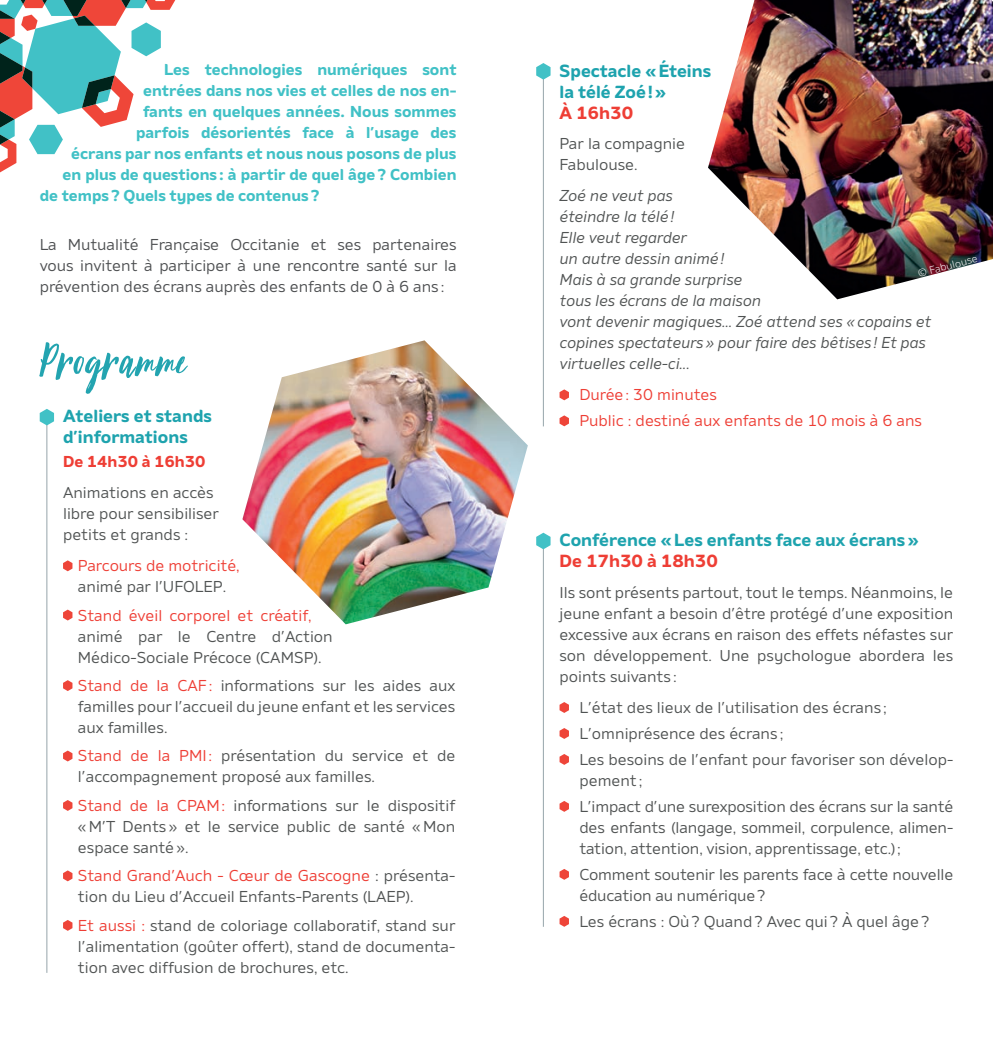
<style>
.page{position:relative;width:993px;height:1042px;background:#fff}
.page>*{position:absolute;margin:0;border:0;box-sizing:border-box;transform-origin:0 0}
.t1{font:52.5px "October Storm";letter-spacing:.03em;color:#23a4b0}
.t2{font:700 17.5px/21px "Amino";color:#1ea3ae}
.t3{font:700 17.5px "Amino";color:#ee3e35}
.t4{font:15.75px/21px "Amino";color:#505353}
.t5{font:700 15.75px "Amino";color:#41c1c6}
.t6{font:italic 15.75px/21px "Amino";color:#505353}
.t7{font:15.75px/21px "Amino";color:#4d4f51;text-align:justify}
.t8{font:15.75px/25.9px "Amino";color:#ee3e35}
.t9{font:700 15.75px "Amino";color:#ee3e35}
.t10{font:300 10.5px "Amino";color:#fff}
.s1{color:#ee3e35}
</style>
<div class="page">
<hr style="left:542px;top:70px;width:1px;height:356px;background:#96a5aa">
<svg style="left:536px;top:63px;width:14px;height:17px"></svg>
<svg style="left:559px;top:389px;width:9px;height:11px"></svg>
<svg style="left:0;top:0;width:175px;height:172px"></svg>
<hr style="left:542px;top:539px;width:1px;height:388px;background:#96a5aa">
<svg style="left:536px;top:533px;width:14px;height:16px"></svg>
<hr style="left:46px;top:416px;width:1px;height:557px;background:#96a5aa">
<svg style="left:40px;top:409px;width:14px;height:16px"></svg>
<img style="left:242px;top:340px;width:285px;height:284px">
<svg style="left:63px;top:560px;width:9px;height:11px"></svg>
<svg style="left:63px;top:609px;width:9px;height:11px"></svg>
<svg style="left:63px;top:680px;width:9px;height:11px"></svg>
<svg style="left:63px;top:750px;width:9px;height:11px"></svg>
<svg style="left:63px;top:800px;width:9px;height:11px"></svg>
<svg style="left:63px;top:870px;width:9px;height:11px"></svg>
<svg style="left:559px;top:702px;width:9px;height:11px"></svg>
<svg style="left:559px;top:728px;width:9px;height:11px"></svg>
<svg style="left:559px;top:754px;width:9px;height:11px"></svg>
<svg style="left:559px;top:801px;width:9px;height:11px"></svg>
<svg style="left:559px;top:869px;width:9px;height:11px"></svg>
<svg style="left:559px;top:916px;width:9px;height:11px"></svg>
<img style="left:708px;top:0;width:284px;height:299px">
<svg style="left:559px;top:415px;width:9px;height:11px"></svg>
<svg style="left:63px;top:920px;width:9px;height:11px"></svg>
<p class="t5" style="left:164px;top:59px;width:294px">Les technologies numériques sont</p>
<p class="t5" style="left:143px;top:80px;width:315px">entrées dans nos vies et celles de nos en-</p>
<p class="t5" style="left:143px;top:101px;width:315px">fants en quelques années. Nous sommes</p>
<p class="t5" style="left:136px;top:122px;width:322px">parfois désorientés face à l’usage des</p>
<p class="t5" style="left:71px;top:143px;width:387px">écrans par nos enfants et nous nous posons de plus</p>
<p class="t5" style="left:62px;top:164px;width:395px">en plus de questions : à partir de quel âge? Combien</p>
<p class="t5" style="left:40px;top:185px;width:281px">de temps? Quels types de contenus?</p>
<p class="t7" style="left:40px;top:234px;width:418px">La Mutualité Française Occitanie et ses partenaires vous invitent à participer à une rencontre santé sur la prévention des écrans auprès des enfants de 0 à 6 ans :</p>
<h1 class="t1" style="left:40px;top:335px;width:147px">Programme</h1>
<p class="t2" style="left:63px;top:405px;width:150px">Ateliers et stands d’informations</p>
<p class="t9" style="left:63px;top:452px;width:144px">De 14h30 à 16h30</p>
<p class="t4" style="left:63px;top:482px;width:157px">Animations en accès libre pour sensibiliser petits et grands :</p>
<p class="t8" style="left:78px;top:552px;width:163px">Parcours de motricité,</p>
<p class="t4" style="left:78px;top:576px;width:150px">animé par l’UFOLEP.</p>
<p class="t8" style="left:78px;top:602px;width:235px">Stand éveil corporel et créatif,</p>
<p class="t4" style="left:78px;top:625px;width:256px">animé par le Centre d’Action<br>Médico-Sociale Précoce (CAMSP).</p>
<p class="t4" style="left:78px;top:675px;width:379px;text-align:justify"><span class="s1">Stand de la CAF:</span> informations sur les aides aux familles pour l’accueil du jeune enfant et les services aux familles.</p>
<p class="t4" style="left:78px;top:745px;width:379px"><span class="s1">Stand de la PMI:</span> présentation du service et de l’accompagnement proposé aux familles.</p>
<p class="t4" style="left:78px;top:794px;width:379px;text-align:justify"><span class="s1">Stand de la CPAM:</span> informations sur le dispositif «M’T Dents» et le service public de santé «Mon espace santé».</p>
<p class="t4" style="left:78px;top:865px;width:379px"><span class="s1">Stand Grand’Auch - Cœur de Gascogne</span> : présenta&shy;tion du Lieu d’Accueil Enfants-Parents (LAEP).</p>
<p class="t4" style="left:78px;top:914px;width:379px;text-align:justify"><span class="s1">Et aussi :</span> stand de coloriage collaboratif, stand sur l’alimentation (goûter offert), stand de documenta&shy;tion avec diffusion de brochures, etc.</p>
<p class="t2" style="left:559px;top:59px;width:153px">Spectacle «Éteins la télé Zoé!»</p>
<p class="t3" style="left:559px;top:101px;width:75px">À 16h30</p>
<p class="t4" style="left:559px;top:133px;width:127px">Par la compagnie<br>Fabulouse.</p>
<p class="t6" style="left:559px;top:185px;width:373px">Zoé ne veut pas<br>éteindre la télé!<br>Elle veut regarder<br>un autre dessin animé!<br>Mais à sa grande surprise<br>tous les écrans de la maison<br>vont devenir magiques... Zoé attend ses «copains et copines spectateurs» pour faire des bêtises ! Et pas virtuelles celle-ci...</p>
<p class="t8" style="left:579px;top:381px;width:344px">Durée: 30 minutes<br>Public : destiné aux enfants de 10 mois à 6 ans</p>
<p class="t10" style="left:916px;top:267px;width:62px;rotate:-14deg">© Fabulouse</p>
<p class="t2" style="left:559px;top:529px;width:360px">Conférence «Les enfants face aux écrans»</p>
<p class="t3" style="left:559px;top:550px;width:160px">De 17h30 à 18h30</p>
<p class="t4" style="left:559px;top:582px;width:395px;text-align:justify">Ils sont présents partout, tout le temps. Néanmoins, le jeune enfant a besoin d’être protégé d’une exposition excessive aux écrans en raison des effets néfastes sur son développement. Une psychologue abordera les points suivants :</p>
<p class="t4" style="left:579px;top:694px;width:375px;line-height:25.9px">L’état des lieux de l’utilisation des écrans ;<br>L’omniprésence des écrans ;<br>Les besoins de l’enfant pour favoriser son dévelop-</p>
<p class="t4" style="left:579px;top:767px;width:375px;line-height:25.9px">pement ;<br>L’impact d’une surexposition des écrans sur la santé</p>
<p class="t4" style="left:579px;top:816px;width:375px">des enfants (langage, sommeil, corpulence, alimen&shy;tation, attention, vision, apprentissage, etc.);</p>
<p class="t4" style="left:579px;top:863px;width:375px">Comment soutenir les parents face à cette nouvelle éducation au numérique?</p>
<p class="t4" style="left:579px;top:910px;width:351px">Les écrans : Où? Quand? Avec qui? À quel âge?</p>
</div>
